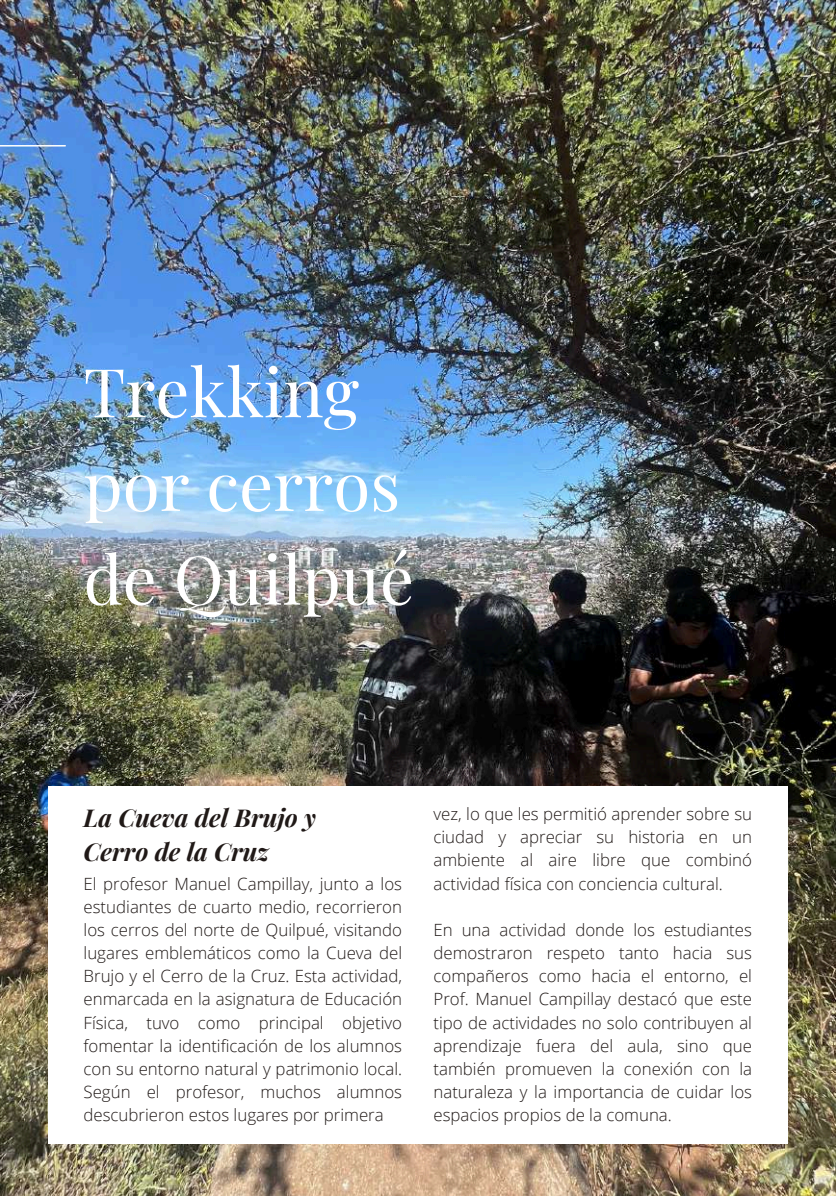
<style>
.page{position:relative;width:836px;height:1196px;background:#fff}
.page>*{position:absolute;margin:0;border:0;box-sizing:border-box;transform-origin:0 0}
.t1{font:67.4px/93.6px "Playfair Display";color:#fff}
.t2{font:italic 700 24.6px/34.4px "Playfair Display";color:#201917}
.t3{font:300 16.8px/23.2px "Open Sans";color:#201917;text-align:justify}
</style>
<div class="page">
<img style="left:0;top:0;width:836px;height:1195px">
<hr style="left:0;top:145px;width:65px;height:1px;background:#fff">
<div style="left:48px;top:786px;width:739px;height:357px;background:#fff"></div>
<h1 class="t1" style="left:84px;top:342px;width:332px">Trekking por cerros de Quilpué</h1>
<h2 class="t2" style="left:84px;top:799px;width:234px">La Cueva del Brujo y<br>Cerro de la Cruz</h2>
<p class="t3" style="left:84px;top:871px;width:320px">El profesor Manuel Campillay, junto a los estudiantes de cuarto medio, recorrieron los cerros del norte de Quilpué, visitando lugares emblemáticos como la Cueva del Brujo y el Cerro de la Cruz. Esta actividad, enmarcada en la asignatura de Educación Física, tuvo como principal objetivo fomentar la identificación de los alumnos con su entorno natural y patrimonio local.<br>Según el profesor, muchos alumnos descubrieron estos lugares por primera</p>
<p class="t3" style="left:433px;top:802px;width:320px">vez, lo que les permitió aprender sobre su ciudad y apreciar su historia en un ambiente al aire libre que combinó actividad física con conciencia cultural.</p>
<p class="t3" style="left:433px;top:917px;width:320px">En una actividad donde los estudiantes demostraron respeto tanto hacia sus compañeros como hacia el entorno, el Prof. Manuel Campillay destacó que este tipo de actividades no solo contribuyen al aprendizaje fuera del aula, sino que también promueven la conexión con la naturaleza y la importancia de cuidar los espacios propios de la comuna.</p>
</div>
